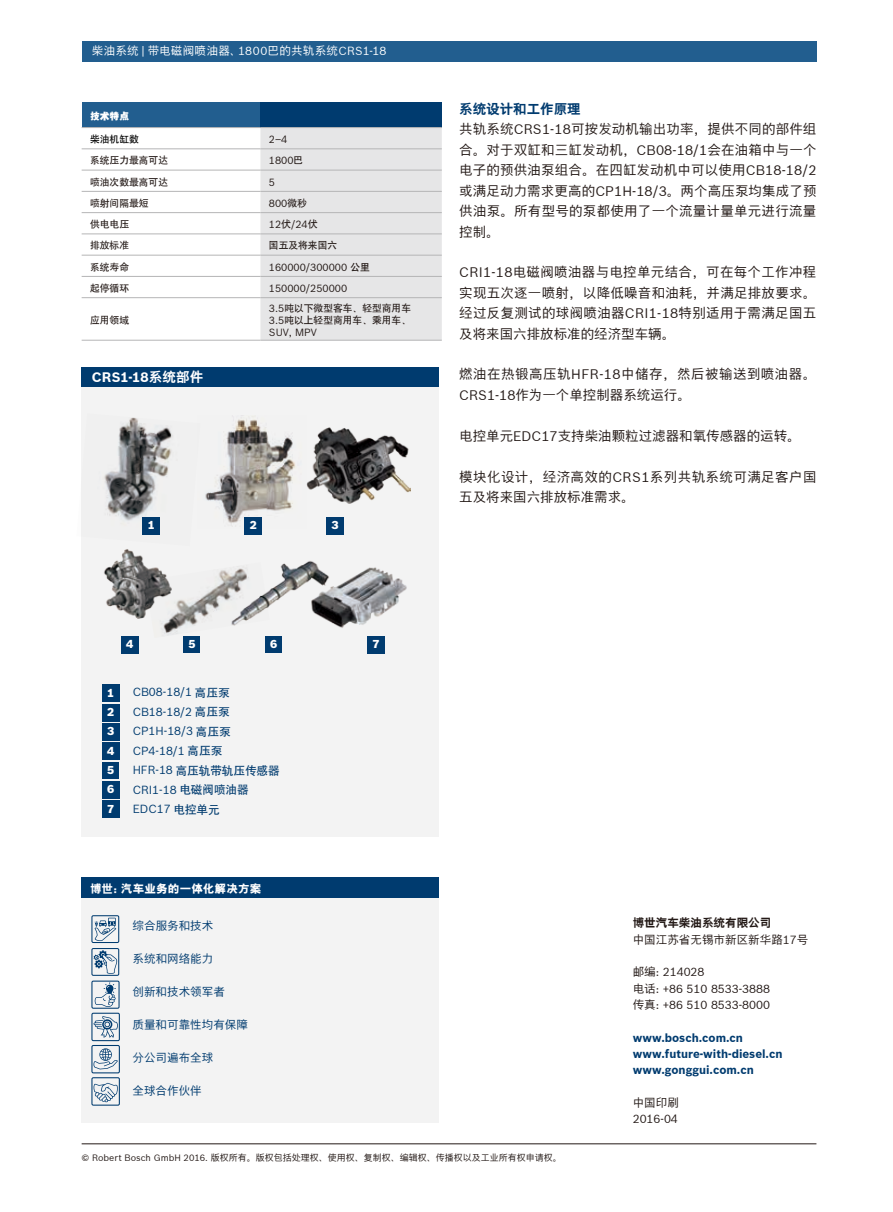
<style>
.page{position:relative;width:893px;height:1212px;background:#fff}
.page>*{position:absolute;margin:0;border:0;box-sizing:border-box;transform-origin:0 0}
.t1{font:13.5px/20.4px "Bosch Sans CHS";letter-spacing:.02em;color:#231916;text-align:justify}
.t2{font:13.5px "Bosch Sans CHS";color:#231916}
.t3{font:700 13.5px "Bosch Sans CHS";letter-spacing:.01em;color:#fff}
.t4{font:700 13.5px "Bosch Sans CHS";color:#003b6f}
.t5{font:11.55px/16.4px "Bosch Sans CHS";color:#231916}
.t6{font:11.55px/19.5px "Bosch Sans";color:#003b6f;text-align:justify}
.t7{font:700 11.55px/16.4px "Bosch Sans CHS";color:#003b6f}
.t8{font:11.55px "Bosch Sans CHS";color:#003b6f}
.t9{font:11.55px "Bosch Sans CHS";letter-spacing:.025em;color:#fff}
.t10{font:11.55px "H Yb 9 gj";letter-spacing:.01em;color:#fff}
.t11{font:11.55px "H Yb 1 gj";color:#003b6f}
.t12{font:700 11.55px "Bosch Sans CHS";color:#231916}
.t13{font:900 11.25px/19.4px "Bosch Sans";color:#fff;text-align:justify}
.t14{font:10.2px "Bosch Sans";color:#231916}
.t15{font:9.75px/12px "H Yb 1 gj";color:#231916}
.t16{font:9.75px "H Yb 1 gj";color:#000}
.t17{font:9.75px "H Yb 0 gj";color:#fff}
.t18{font:9px "Bosch Sans CHS";color:#231916}
.s1{font-family:"H Yb 1 gj";font-size:9.75px}
.s2{font-family:"Bosch Sans";font-size:10.2px}
.s3{font-family:"H Yb 1 gj"}
.s4{font-family:"Bosch Sans"}
</style>
<div class="page">
<div style="left:82px;top:41px;width:734px;height:20px;background:#225e8f"></div>
<hr style="left:82px;top:1143px;width:734px;height:1px;background:#231916">
<div style="left:82px;top:898px;width:357px;height:225px;background:#f3f3f3"></div>
<div style="left:82px;top:878px;width:357px;height:20px;background:#003b6f"></div>
<div style="left:82px;top:367px;width:357px;height:21px;background:#003b6f"></div>
<div style="left:82px;top:102px;width:178px;height:26px;background:#225e8f"></div>
<div style="left:260px;top:102px;width:182px;height:26px;background:#003b6f"></div>
<svg style="left:82px;top:128px;width:360px;height:212px"></svg>
<hr style="left:82px;top:127px;width:178px;height:1px;background:#b5b5b6">
<hr style="left:260px;top:127px;width:182px;height:1px;background:#b5b5b6">
<hr style="left:82px;top:148px;width:178px;height:1px;background:#b5b5b6">
<hr style="left:260px;top:148px;width:182px;height:1px;background:#b5b5b6">
<hr style="left:82px;top:170px;width:178px;height:1px;background:#b5b5b6">
<hr style="left:260px;top:170px;width:182px;height:1px;background:#b5b5b6">
<hr style="left:82px;top:191px;width:178px;height:1px;background:#b5b5b6">
<hr style="left:260px;top:191px;width:182px;height:1px;background:#b5b5b6">
<hr style="left:82px;top:212px;width:178px;height:1px;background:#b5b5b6">
<hr style="left:260px;top:212px;width:182px;height:1px;background:#b5b5b6">
<hr style="left:82px;top:233px;width:178px;height:1px;background:#b5b5b6">
<hr style="left:260px;top:233px;width:182px;height:1px;background:#b5b5b6">
<hr style="left:82px;top:255px;width:178px;height:1px;background:#b5b5b6">
<hr style="left:260px;top:255px;width:182px;height:1px;background:#b5b5b6">
<hr style="left:82px;top:276px;width:178px;height:1px;background:#b5b5b6">
<hr style="left:260px;top:276px;width:182px;height:1px;background:#b5b5b6">
<hr style="left:82px;top:297px;width:178px;height:1px;background:#b5b5b6">
<hr style="left:260px;top:297px;width:182px;height:1px;background:#b5b5b6">
<hr style="left:82px;top:340px;width:178px;height:1px;background:#b5b5b6">
<hr style="left:260px;top:340px;width:182px;height:1px;background:#b5b5b6">
<div style="left:82px;top:388px;width:357px;height:449px;background:#f3f3f3"></div>
<div style="left:102px;top:685px;width:17px;height:17px;background:#003b6f"></div>
<div style="left:102px;top:704px;width:17px;height:17px;background:#003b6f"></div>
<div style="left:102px;top:723px;width:17px;height:17px;background:#003b6f"></div>
<div style="left:102px;top:743px;width:17px;height:17px;background:#003b6f"></div>
<svg style="left:91px;top:915px;width:29px;height:191px"></svg>
<div style="left:102px;top:762px;width:17px;height:17px;background:#003b6f"></div>
<div style="left:102px;top:781px;width:17px;height:17px;background:#003b6f"></div>
<div style="left:102px;top:800px;width:17px;height:17px;background:#003b6f"></div>
<div style="left:245px;top:517px;width:17px;height:17px;background:#003b6f"></div>
<div style="left:327px;top:517px;width:17px;height:17px;background:#003b6f"></div>
<div style="left:265px;top:636px;width:17px;height:17px;background:#003b6f"></div>
<div style="left:184px;top:636px;width:16px;height:17px;background:#003b6f"></div>
<div style="left:367px;top:636px;width:17px;height:17px;background:#003b6f"></div>
<img style="left:270px;top:561px;width:40px;height:44px">
<img style="left:205px;top:416px;width:91px;height:113px">
<div style="left:121px;top:636px;width:17px;height:17px;background:#003b6f"></div>
<img style="left:164px;top:566px;width:106px;height:72px">
<img style="left:81px;top:413px;width:92px;height:133px">
<img style="left:87px;top:536px;width:97px;height:97px">
<img style="left:306px;top:427px;width:104px;height:76px">
<img style="left:310px;top:561px;width:97px;height:67px">
<p class="t9" style="left:92px;top:43px;width:296px">柴油系统 | 带电磁阀喷油器、1800巴的共轨系统CRS1-18</p>
<p class="t17" style="left:90px;top:111px;width:40px">技术特点</p>
<p class="t16" style="left:90px;top:134px;width:50px">柴油机缸数</p>
<p class="t14" style="left:269px;top:133px;width:20px">2–4</p>
<p class="t15" style="left:90px;top:154px;width:79px">系统压力最高可达</p>
<p class="t14" style="left:269px;top:154px;width:36px">1800<span class="s1">巴</span></p>
<p class="t15" style="left:90px;top:176px;width:79px">喷油次数最高可达</p>
<p class="t14" style="left:269px;top:176px;width:8px">5</p>
<p class="t15" style="left:90px;top:197px;width:60px">喷射间隔最短</p>
<p class="t14" style="left:269px;top:197px;width:39px">800<span class="s1">微秒</span></p>
<p class="t15" style="left:90px;top:218px;width:40px">供电电压</p>
<p class="t14" style="left:269px;top:218px;width:50px">12<span class="s1">伏</span>/24<span class="s1">伏</span></p>
<p class="t15" style="left:90px;top:239px;width:40px">排放标准</p>
<p class="t15" style="left:269px;top:239px;width:70px">国五及将来国六</p>
<p class="t15" style="left:90px;top:261px;width:40px">系统寿命</p>
<p class="t14" style="left:269px;top:261px;width:102px">160000/300000 <span class="s1">公里</span></p>
<p class="t15" style="left:90px;top:282px;width:40px">起停循环</p>
<p class="t14" style="left:269px;top:282px;width:80px">150000/250000</p>
<p class="t15" style="left:90px;top:314px;width:40px">应用领域</p>
<p class="t15" style="left:269px;top:302px;width:144px"><span class="s2">3.5</span>吨以下微型客车、轻型商用车<br><span class="s2">3.5</span>吨以上轻型商用车、乘用车、</p>
<p class="t14" style="left:269px;top:326px;width:50px">SUV, MPV</p>
<p class="t3" style="left:92px;top:367px;width:113px">CRS1-18系统部件</p>
<p class="t13" style="left:148px;top:515px;width:9px">1</p>
<p class="t13" style="left:250px;top:515px;width:9px">2</p>
<p class="t13" style="left:332px;top:515px;width:9px">3</p>
<p class="t13" style="left:126px;top:635px;width:9px">4</p>
<p class="t13" style="left:189px;top:635px;width:9px">5</p>
<p class="t13" style="left:270px;top:635px;width:9px">6</p>
<p class="t13" style="left:372px;top:635px;width:9px">7</p>
<p class="t13" style="left:107px;top:683px;width:9px">1<br>2<br>3<br>4<br>5<br>6<br>7</p>
<p class="t6" style="left:133px;top:682px;width:99px">CB08-18/1 <span class="s3">高压泵</span>CB18-18/2 <span class="s3">高压泵</span>CP1H-18/3 <span class="s3">高压泵</span>CP4-18/1 <span class="s3">高压泵</span></p>
<p class="t11" style="left:133px;top:764px;width:148px"><span class="s4">HFR-18</span> 高压轨带轨压传感器</p>
<p class="t6" style="left:133px;top:779px;width:118px">CRI1-18 <span class="s3">电磁阀喷油器<br></span>EDC17 <span class="s3">电控单元</span></p>
<p class="t10" style="left:90px;top:883px;width:173px">博世：汽车业务的一体化解决方案</p>
<p class="t8" style="left:133px;top:917px;width:82px">综合服务和技术</p>
<p class="t8" style="left:133px;top:950px;width:82px">系统和网络能力</p>
<p class="t8" style="left:133px;top:983px;width:94px">创新和技术领军者</p>
<p class="t8" style="left:133px;top:1016px;width:117px">质量和可靠性均有保障</p>
<p class="t8" style="left:133px;top:1049px;width:82px">分公司遍布全球</p>
<p class="t8" style="left:133px;top:1082px;width:71px">全球合作伙伴</p>
<p class="t4" style="left:459px;top:99px;width:123px">系统设计和工作原理</p>
<p class="t1" style="left:459px;top:119px;width:359px">共轨系统CRS1-18可按发动机输出功率，提供不同的部件组合。对于双缸和三缸发动机，CB08-18/1会在油箱中与一个电子的预供油泵组合。在四缸发动机中可以使用CB18-18/2或满足动力需求更高的CP1H-18/3。两个高压泵均集成了预供油泵。所有型号的泵都使用了一个流量计量单元进行流量控制。</p>
<p class="t1" style="left:459px;top:262px;width:359px">CRI1-18电磁阀喷油器与电控单元结合，可在每个工作冲程实现五次逐一喷射，以降低噪音和油耗，并满足排放要求。经过反复测试的球阀喷油器CRI1-18特别适用于需满足国五及将来国六排放标准的经济型车辆。</p>
<p class="t1" style="left:459px;top:364px;width:359px">燃油在热锻高压轨HFR-18中储存，然后被输送到喷油器。<br>CRS1-18作为一个单控制器系统运行。</p>
<p class="t2" style="left:459px;top:426px;width:343px">电控单元EDC17支持柴油颗粒过滤器和氧传感器的运转。</p>
<p class="t1" style="left:459px;top:466px;width:359px">模块化设计，经济高效的CRS1系列共轨系统可满足客户国五及将来国六排放标准需求。</p>
<p class="t12" style="left:633px;top:914px;width:140px">博世汽车柴油系统有限公司</p>
<p class="t5" style="left:633px;top:931px;width:177px">中国江苏省无锡市新区新华路17号</p>
<p class="t5" style="left:633px;top:963px;width:139px">邮编: 214028<br>电话: +86 510 8533-3888传真: +86 510 8533-8000</p>
<p class="t7" style="left:633px;top:1029px;width:151px">www.bosch.com.cn www.future-with-diesel.cn www.gonggui.com.cn</p>
<p class="t5" style="left:633px;top:1094px;width:48px">中国印刷<br>2016-04</p>
<p class="t18" style="left:82px;top:1151px;width:482px">© Robert Bosch GmbH 2016. 版权所有。版权包括处理权、使用权、复制权、编辑权、传播权以及工业所有权申请权。</p>
</div>
